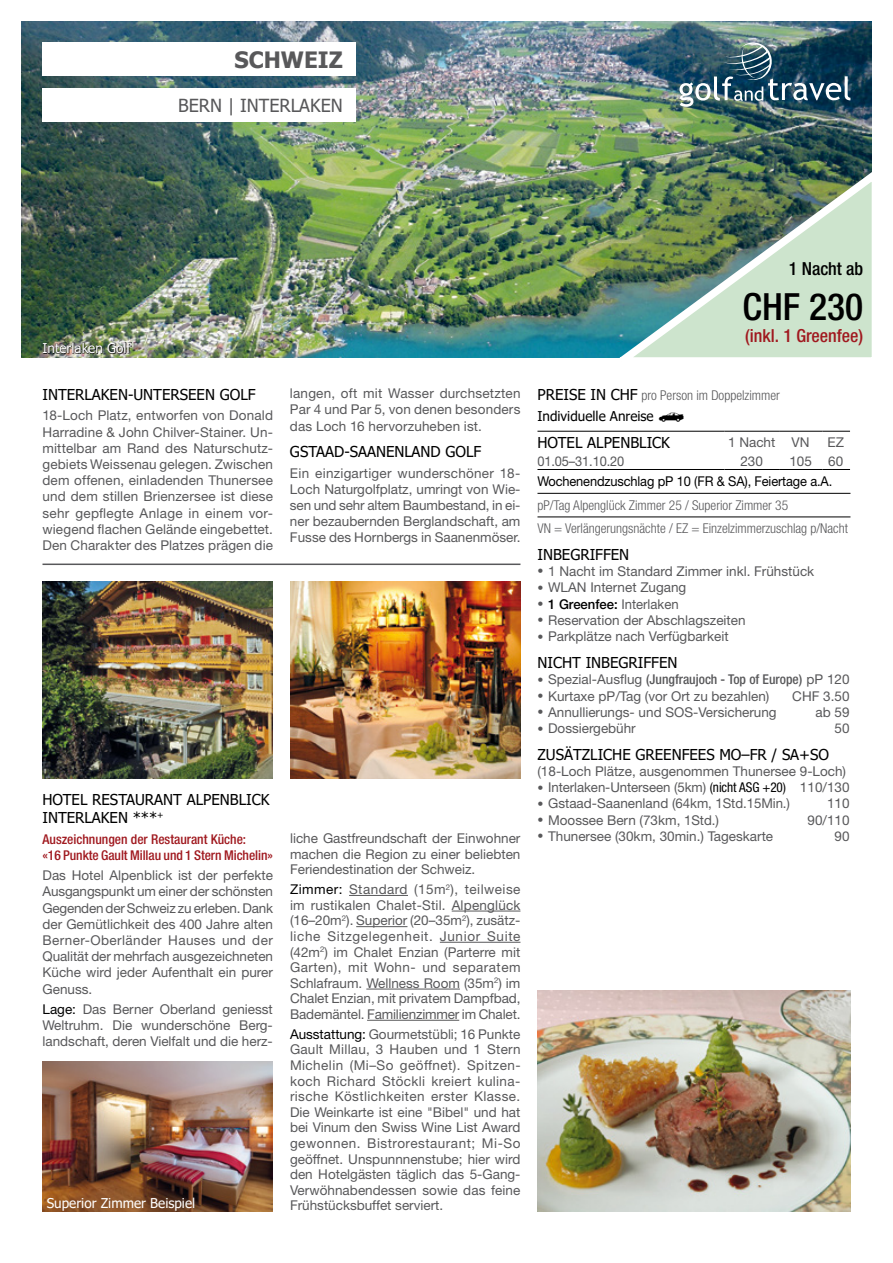
<style>
.page{position:relative;width:893px;height:1263px;background:#fff}
.page>*{position:absolute;margin:0;border:0;box-sizing:border-box;transform-origin:0 0}
.t1{font:500 condensed 37.5px "Helvetica Neue LT Pro";color:#000}
.t2{font:700 22.5px "Tahoma";color:#58585a}
.t3{font:500 condensed 18px "Helvetica Neue LT Pro";color:#a0191f}
.t4{font:18px "Tahoma";color:#58585a}
.t5{font:500 condensed 18px "Helvetica Neue LT Pro";color:#000}
.t6{font:15px/18px "Tahoma";color:#000}
.t7{font:13.5px/16.2px "Helvetica Neue LT Pro";color:#58585a;text-align:justify}
.t8{font:300 condensed 13.5px/23.5px "Helvetica Neue LT Pro";color:#58585a}
.t9{font:500 condensed 13.5px/16.2px "Helvetica Neue LT Pro";letter-spacing:-.005em;color:#a0191f}
.t10{font:500 condensed 13.5px "Helvetica Neue LT Pro";color:#58585a}
.t11{font:13.5px "Helvetica Neue LT Pro";letter-spacing:-.01em;color:#000;scale:.95 1}
.t12{font:13.5px "Tahoma";color:#fff}
.t13{font:500 13.5px "Helvetica Neue LT Pro";color:#000}
.t14{font:13.5px "Tahoma";color:#000}
.t15{font:13.5px "Helvetica Neue LT Pro";color:#58585a;scale:.95 1}
.s1{color:#000}
.s2{font-family:"Tahoma";font-weight:400;font-stretch:normal;font-size:15px;color:#000}
.s3{font-family:"Transportation";font-size:27px}
.s4{font-size:12px}
.s5{font-weight:400;font-size:12px;color:#58585a}
.s6{font-weight:400;color:#58585a}
.s7{font-weight:400;font-stretch:normal;font-size:12px}
.s8{font-weight:400;font-stretch:normal}
.s9{font-stretch:condensed;color:#000}
</style>
<div class="page">
<hr style="left:43px;top:563px;width:477px;height:2px;background:#58585a">
<img style="left:43px;top:581px;width:230px;height:197px">
<img style="left:43px;top:1061px;width:230px;height:151px">
<img style="left:290px;top:581px;width:230px;height:197px">
<img style="left:21px;top:21px;width:851px;height:336px">
<img style="left:611px;top:159px;width:261px;height:199px">
<div style="left:43px;top:43px;width:313px;height:33px;background:#fff"></div>
<div style="left:43px;top:89px;width:313px;height:33px;background:#fff"></div>
<img style="left:679px;top:43px;width:171px;height:63px">
<hr style="left:537px;top:469px;width:188px;height:1px;background:#000">
<hr style="left:725px;top:469px;width:55px;height:1px;background:#000">
<hr style="left:780px;top:469px;width:42px;height:1px;background:#000">
<svg style="left:822px;top:469px;width:28px;height:1px"></svg>
<hr style="left:537px;top:431px;width:188px;height:1px;background:#000">
<hr style="left:725px;top:431px;width:55px;height:1px;background:#000">
<hr style="left:780px;top:431px;width:42px;height:1px;background:#000">
<svg style="left:822px;top:431px;width:28px;height:1px"></svg>
<hr style="left:537px;top:493px;width:313px;height:1px;background:#000">
<hr style="left:537px;top:517px;width:313px;height:1px;background:#000">
<svg style="left:43px;top:342px;width:89px;height:12px"></svg>
<hr style="left:349px;top:895px;width:59px;height:1px;background:#58585a">
<hr style="left:452px;top:911px;width:68px;height:1px;background:#58585a">
<hr style="left:356px;top:926px;width:51px;height:1px;background:#58585a">
<hr style="left:440px;top:942px;width:80px;height:1px;background:#58585a">
<hr style="left:366px;top:989px;width:94px;height:1px;background:#58585a">
<hr style="left:367px;top:1020px;width:92px;height:1px;background:#58585a">
<img style="left:537px;top:990px;width:313px;height:222px">
<h2 class="t2" style="left:234px;top:44px;width:110px">SCHWEIZ</h2>
<h3 class="t4" style="left:178px;top:94px;width:166px">BERN | INTERLAKEN</h3>
<p class="t12" style="left:43px;top:339px;width:90px">Interlaken Golf</p>
<p class="t6" style="left:43px;top:386px;width:215px">INTERLAKEN-UNTERSEEN GOLF</p>
<p class="t7" style="left:43px;top:407px;width:232px">18-Loch Platz, entworfen von Donald Harradine &amp; John Chilver-Stainer. Un&shy;mittelbar am Rand des Naturschutz&shy;gebiets Weissenau gelegen. Zwischen dem offenen, einladenden Thunersee und dem stillen Brienzersee ist diese sehr gepflegte Anlage in einem vor&shy;wiegend flachen Gelände eingebettet.<br>Den Charakter des Platzes prägen die</p>
<p class="t7" style="left:290px;top:385px;width:232px">langen, oft mit Wasser durchsetzten Par 4 und Par 5, von denen besonders das Loch 16 hervorzuheben ist.</p>
<p class="t6" style="left:290px;top:443px;width:193px">GSTAAD-SAANENLAND GOLF</p>
<p class="t7" style="left:290px;top:464px;width:232px">Ein einzigartiger wunderschöner 18- Loch Naturgolfplatz, umringt von Wie&shy;sen und sehr altem Baumbestand, in ei&shy;ner bezaubernden Berglandschaft, am Fusse des Hornbergs in Saanenmöser.</p>
<p class="t6" style="left:43px;top:791px;width:229px">HOTEL RESTAURANT ALPENBLICK<br>INTERLAKEN ***<sup>+</sup></p>
<p class="t9" style="left:43px;top:830px;width:232px">Auszeichnungen der Restaurant Küche:<br>«16 Punkte Gault Millau und 1 Stern Michelin»</p>
<p class="t7" style="left:43px;top:867px;width:232px">Das Hotel Alpenblick ist der perfekte Ausgangspunkt um einer der schönsten Gegenden der Schweiz zu erleben. Dank der Gemütlichkeit des 400 Jahre alten Berner-Oberländer Hauses und der Qualität der mehrfach ausgezeichneten Küche wird jeder Aufenthalt ein purer Genuss.</p>
<p class="t7" style="left:43px;top:1001px;width:232px"><span class="s1">Lage:</span> Das Berner Oberland geniesst Weltruhm. Die wunderschöne Berg&shy;landschaft, deren Vielfalt und die herz-</p>
<p class="t12" style="left:47px;top:1194px;width:150px">Superior Zimmer Beispiel</p>
<p class="t7" style="left:290px;top:830px;width:232px;line-height:15.6px">liche Gastfreundschaft der Einwohner machen die Region zu einer beliebten Feriendestination der Schweiz.</p>
<p class="t7" style="left:290px;top:881px;width:232px;line-height:15.6px"><span class="s1">Zimmer:</span> Standard (15m<sup>2</sup>), teilweise im rustikalen Chalet-Stil. Alpenglück (16–20m<sup>2</sup>). Superior (20–35m<sup>2</sup>), zusätz&shy;liche Sitzgelegenheit. Junior Suite (42m<sup>2</sup>) im Chalet Enzian (Parterre mit Garten), mit Wohn- und separatem Schlafraum. Wellness Room (35m<sup>2</sup>) im Chalet Enzian, mit privatem Dampfbad, Bademäntel. Familienzimmer im Chalet.</p>
<p class="t7" style="left:290px;top:1026px;width:232px;line-height:15.6px"><span class="s1">Ausstattung:</span> Gourmetstübli; 16 Punkte Gault Millau, 3 Hauben und 1 Stern Michelin (Mi–So geöffnet). Spitzen&shy;koch Richard Stöckli kreiert kulina&shy;rische Köstlichkeiten erster Klasse.<br>Die Weinkarte ist eine "Bibel" und hat bei Vinum den Swiss Wine List Award gewonnen. Bistrorestaurant; Mi-So geöffnet. Unspunnnenstube; hier wird den Hotelgästen täglich das 5-Gang-Verwöhnabendessen sowie das feine Frühstücksbuffet serviert.</p>
<h3 class="t5" style="left:789px;top:258px;width:76px">1 Nacht ab</h3>
<h1 class="t1" style="left:742px;top:284px;width:122px">CHF 230</h1>
<h3 class="t3" style="left:745px;top:325px;width:120px">(inkl. 1 Greenfee)</h3>
<p class="t8" style="left:537px;top:383px;width:244px"><span class="s2">PREISE IN CHF</span> pro Person im Doppelzimmer</p>
<p class="t14" style="left:537px;top:407px;width:149px">Individuelle Anreise <span class="s3">P</span></p>
<p class="t6" style="left:537px;top:434px;width:134px">HOTEL ALPENBLICK</p>
<p class="t7" style="left:728px;top:433px;width:83px">1 Nacht VN</p>
<p class="t7" style="left:827px;top:433px;width:18px">EZ</p>
<p class="t15" style="left:537px;top:453px;width:93px">01.05–31.10.20</p>
<p class="t7" style="left:740px;top:453px;width:24px">230</p>
<p class="t7" style="left:789px;top:453px;width:55px">105 60</p>
<p class="t11" style="left:537px;top:473px;width:312px">Wochenendzuschlag pP 10 (FR &amp; SA), Feiertage a.A.</p>
<p class="t8" style="left:537px;top:493px;width:312px">pP/Tag Alpenglück Zimmer 25 / Superior Zimmer 35<br>VN = Verlängerungsnächte / EZ = Einzelzimmerzuschlag p/Nacht</p>
<p class="t6" style="left:537px;top:546px;width:93px">INBEGRIFFEN</p>
<p class="t7" style="left:537px;top:563px;width:278px"><span class="s4">•</span> 1 Nacht im Standard Zimmer inkl. Frühstück</p>
<p class="t7" style="left:537px;top:579px;width:150px"><span class="s4">•</span> WLAN Internet Zugang</p>
<p class="t13" style="left:537px;top:596px;width:143px"><span class="s5">•</span> 1 Greenfee: <span class="s6">Interlaken</span></p>
<p class="t7" style="left:537px;top:612px;width:210px"><span class="s4">•</span> Reservation der Abschlagszeiten</p>
<p class="t7" style="left:537px;top:628px;width:193px"><span class="s4">•</span> Parkplätze nach Verfügbarkeit</p>
<p class="t6" style="left:537px;top:654px;width:142px">NICHT INBEGRIFFEN</p>
<p class="t10" style="left:537px;top:671px;width:314px"><span class="s7">•</span> <span class="s8">Spezial-Ausflug</span> (Jungfraujoch - Top of Europe) <span class="s8">pP 120</span></p>
<p class="t7" style="left:537px;top:687px;width:233px"><span class="s4">•</span> Kurtaxe pP/Tag (vor Ort zu bezahlen)</p>
<p class="t7" style="left:792px;top:687px;width:59px">CHF 3.50</p>
<p class="t7" style="left:537px;top:704px;width:241px"><span class="s4">•</span> Annullierungs- und SOS-Versicherung</p>
<p class="t7" style="left:815px;top:704px;width:36px">ab 59</p>
<p class="t7" style="left:537px;top:720px;width:100px"><span class="s4">•</span> Dossiergebühr</p>
<p class="t7" style="left:834px;top:720px;width:17px">50</p>
<p class="t6" style="left:537px;top:746px;width:293px">ZUSÄTZLICHE GREENFEES MO–FR / SA+SO</p>
<p class="t7" style="left:537px;top:762px;width:310px">(18-Loch Plätze, ausgenommen Thunersee 9-Loch)</p>
<p class="t7" style="left:537px;top:779px;width:314px"><span class="s4">•</span> Interlaken-Unterseen (5km) <span class="s9">(nicht ASG +20)</span> 110/130</p>
<p class="t7" style="left:537px;top:795px;width:254px"><span class="s4">•</span> Gstaad-Saanenland (64km, 1Std.15Min.)</p>
<p class="t7" style="left:827px;top:795px;width:24px">110</p>
<p class="t7" style="left:537px;top:811px;width:183px"><span class="s4">•</span> Moossee Bern (73km, 1Std.)</p>
<p class="t7" style="left:807px;top:811px;width:44px">90/110</p>
<p class="t7" style="left:537px;top:827px;width:237px"><span class="s4">•</span> Thunersee (30km, 30min.) Tageskarte</p>
<p class="t7" style="left:834px;top:827px;width:17px">90</p>
</div>
